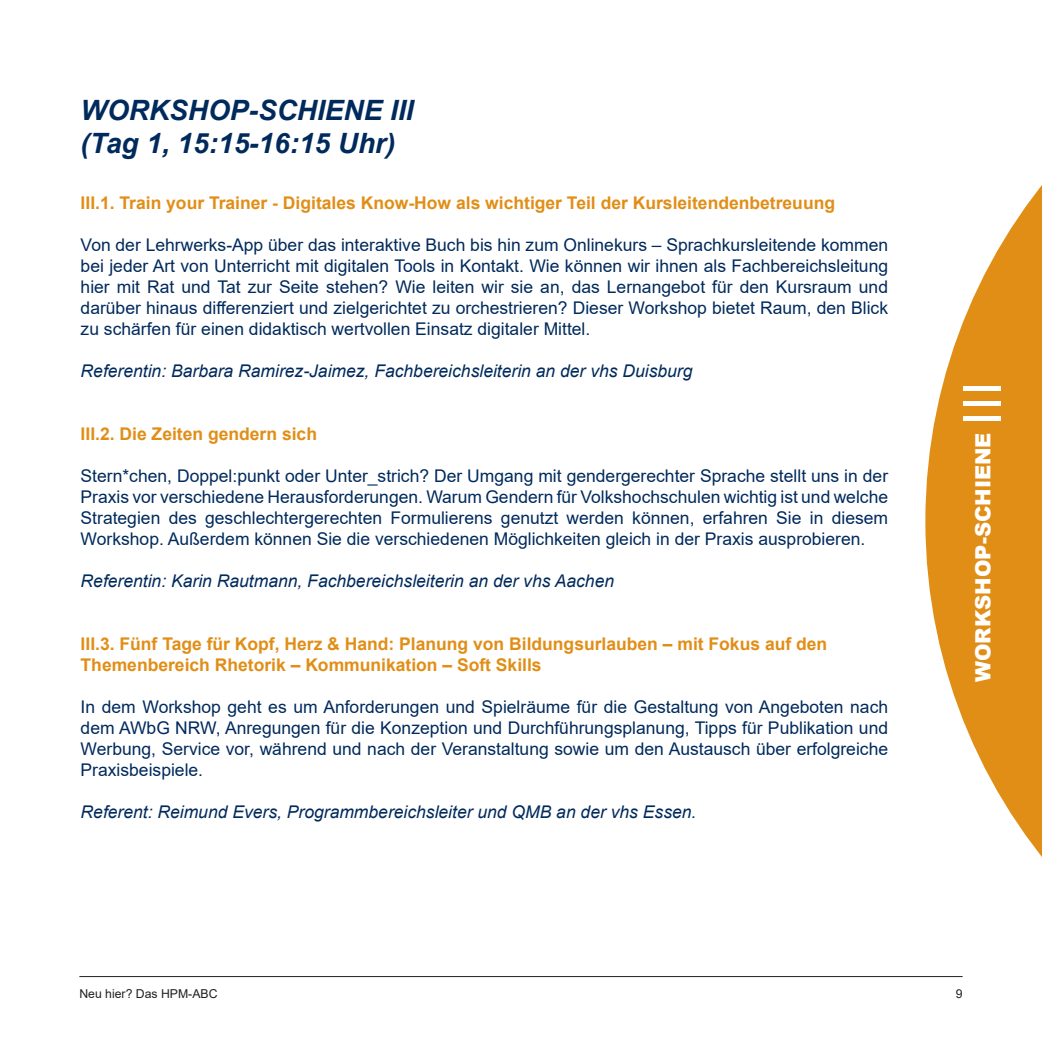
<style>
.page{position:relative;width:1042px;height:1042px;background:#fff}
.page>*{position:absolute;margin:0;border:0;box-sizing:border-box;transform-origin:0 0}
.t1{font:52.5px "Arial";color:#fff}
.t2{font:italic 700 28px/33.6px "Arial";color:#002a5c}
.t3{font:900 21px "Arial";color:#fff}
.t4{font:17.5px/21px "Arial";color:#002a5c;text-align:justify}
.t5{font:700 17.5px/21px "Arial";color:#e18e17}
.t6{font:italic 17.5px "Arial";color:#002a5c}
.t7{font:12.25px "Arial";color:#231f20}
</style>
<div class="page">
<svg style="left:925px;top:185px;width:117px;height:793px;fill:#e18e17"></svg>
<hr style="left:79px;top:976px;width:883px;height:1px;background:#231f20">
<h2 class="t2" style="left:81px;top:94px;width:334px">WORKSHOP-SCHIENE III (Tag 1, 15:15-16:15 Uhr)</h2>
<p class="t5" style="left:81px;top:192px;width:756px">III.1. Train your Trainer - Digitales Know-How als wichtiger Teil der Kursleitendenbetreuung</p>
<p class="t4" style="left:81px;top:234px;width:809px">Von der Lehrwerks-App über das interaktive Buch bis hin zum Onlinekurs – Sprachkursleitende kommen bei jeder Art von Unterricht mit digitalen Tools in Kontakt. Wie können wir ihnen als Fachbereichsleitung hier mit Rat und Tat zur Seite stehen? Wie leiten wir sie an, das Lernangebot für den Kursraum und darüber hinaus differenziert und zielgerichtet zu orchestrieren? Dieser Workshop bietet Raum, den Blick zu schärfen für einen didaktisch wertvollen Einsatz digitaler Mittel.</p>
<p class="t6" style="left:81px;top:359px;width:613px">Referentin: Barbara Ramirez-Jaimez, Fachbereichsleiterin an der vhs Duisburg</p>
<p class="t5" style="left:81px;top:423px;width:238px">III.2. Die Zeiten gendern sich</p>
<p class="t4" style="left:81px;top:465px;width:809px">Stern*chen, Doppel:punkt oder Unter_strich? Der Umgang mit gendergerechter Sprache stellt uns in der Praxis vor verschiedene Herausforderungen. Warum Gendern für Volkshochschulen wichtig ist und welche Strategien des geschlechtergerechten Formulierens genutzt werden können, erfahren Sie in diesem Workshop. Außerdem können Sie die verschiedenen Möglichkeiten gleich in der Praxis ausprobieren.</p>
<p class="t6" style="left:81px;top:569px;width:535px">Referentin: Karin Rautmann, Fachbereichsleiterin an der vhs Aachen</p>
<p class="t5" style="left:81px;top:633px;width:748px">III.3. Fünf Tage für Kopf, Herz &amp; Hand: Planung von Bildungsurlauben – mit Fokus auf den<br>Themenbereich Rhetorik – Kommunikation – Soft Skills</p>
<p class="t4" style="left:81px;top:696px;width:809px">In dem Workshop geht es um Anforderungen und Spielräume für die Gestaltung von Angeboten nach dem AWbG NRW, Anregungen für die Konzeption und Durchführungsplanung, Tipps für Publikation und Werbung, Service vor, während und nach der Veranstaltung sowie um den Austausch über erfolgreiche Praxisbeispiele.</p>
<p class="t6" style="left:81px;top:800px;width:617px">Referent: Reimund Evers, Programmbereichsleiter und QMB an der vhs Essen.</p>
<h1 class="t1" style="left:946px;top:425px;width:45px;rotate:-90deg">III</h1>
<p class="t3" style="left:967px;top:682px;width:251px;rotate:-90deg">WORKSHOP-SCHIENE</p>
<p class="t7" style="left:79px;top:985px;width:140px">Neu hier? Das HPM-ABC</p>
<p class="t7" style="left:956px;top:985px;width:8px">9</p>
</div>
